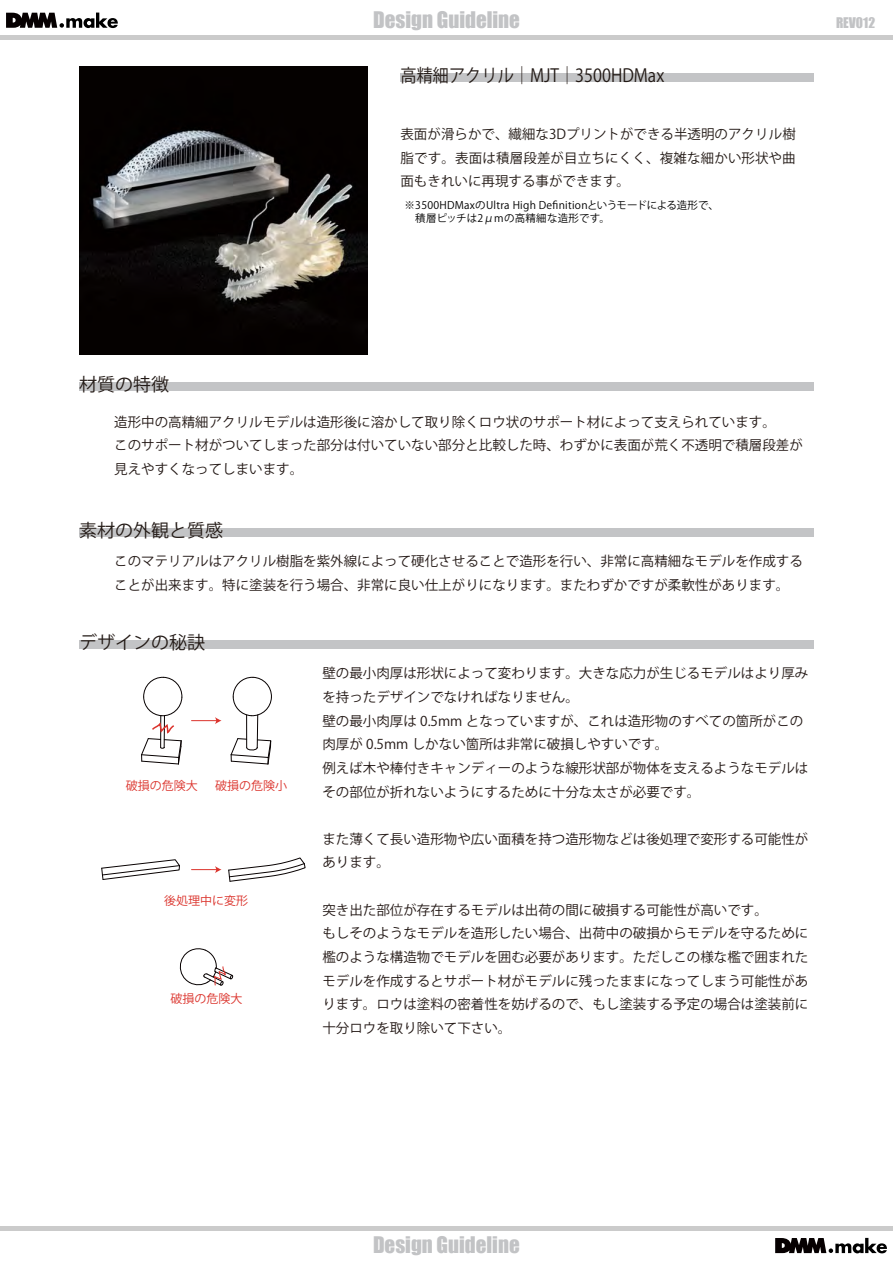
<style>
.page{position:relative;width:893px;height:1263px;background:#fff}
.page>*{position:absolute;margin:0;border:0;box-sizing:border-box;transform-origin:0 0}
.t1{font:21px "Impact";color:#c2c3c5}
.t2{font:18px "Koz Go Pr 6 N";color:#231a16;scale:.9 1}
.t3{font:18px "Koz Go Pr 6 N";color:#231a16}
.t4{font:13.5px/23.7px "Koz Go Pr 6 N";color:#231815}
.t5{font:13.5px/23.7px "Koz Go Pr 6 N";letter-spacing:.01em;color:#231a16;text-align:justify}
.t6{font:13.5px "Impact";color:#c2c3c5}
.t7{font:12px "Koz Go Pr 6 N";color:#db332c}
.t8{font:10.5px/12.6px "Koz Go Pr 6 N";letter-spacing:.025em;color:#000}
</style>
<div class="page">
<svg style="left:6px;top:13px;width:112px;height:15px"></svg>
<div style="left:0;top:35px;width:893px;height:5px;background:#cbcbcb"></div>
<svg style="left:775px;top:1238px;width:112px;height:15px"></svg>
<div style="left:0;top:1226px;width:893px;height:5px;background:#cbcbcb"></div>
<div style="left:79px;top:382px;width:735px;height:8px;background:#c3c4c6"></div>
<div style="left:79px;top:640px;width:735px;height:8px;background:#c3c4c6"></div>
<div style="left:79px;top:528px;width:735px;height:9px;background:#c3c4c6"></div>
<div style="left:400px;top:73px;width:414px;height:9px;background:#c3c4c6"></div>
<img style="left:79px;top:67px;width:288px;height:288px">
<svg style="left:228px;top:857px;width:78px;height:25px"></svg>
<svg style="left:101px;top:859px;width:79px;height:21px"></svg>
<svg style="left:230px;top:677px;width:42px;height:88px"></svg>
<svg style="left:191px;top:717px;width:30px;height:7px"></svg>
<svg style="left:191px;top:866px;width:30px;height:7px"></svg>
<svg style="left:141px;top:677px;width:42px;height:88px"></svg>
<svg style="left:179px;top:948px;width:54px;height:38px"></svg>
<h1 class="t1" style="left:373px;top:4px;width:148px">Design Guideline</h1>
<p class="t6" style="left:836px;top:12px;width:41px">REV012</p>
<h2 class="t2" style="left:400px;top:66px;width:295px">高精細アクリル｜MJT｜3500HDMax</h2>
<p class="t5" style="left:400px;top:122px;width:397px">表面が滑らかで、繊細な3Dプリントができる半透明のアクリル樹脂です。表面は積層段差が目立ちにくく、複雑な細かい形状や曲面もきれいに再現する事ができます。</p>
<h2 class="t3" style="left:79px;top:374px;width:91px">材質の特徴</h2>
<p class="t8" style="left:404px;top:199px;width:316px">※3500HDMaxのUltra High Definitionというモードによる造形で、　積層ピッチは2μmの高精細な造形です。</p>
<p class="t4" style="left:114px;top:410px;width:690px">造形中の高精細アクリルモデルは造形後に溶かして取り除くロウ状のサポート材によって支えられています。<br>このサポート材がついてしまった部分は付いていない部分と比較した時、わずかに表面が荒く不透明で積層段差が見えやすくなってしまいます。</p>
<h2 class="t3" style="left:79px;top:520px;width:145px">素材の外観と質感</h2>
<p class="t4" style="left:114px;top:550px;width:690px">このマテリアルはアクリル樹脂を紫外線によって硬化させることで造形を行い、非常に高精細なモデルを作成することが出来ます。特に塗装を行う場合、非常に良い仕上がりになります。またわずかですが柔軟性があります。</p>
<h2 class="t3" style="left:79px;top:632px;width:128px">デザインの秘訣</h2>
<p class="t7" style="left:126px;top:778px;width:73px">破損の危険大</p>
<p class="t7" style="left:215px;top:778px;width:73px">破損の危険小</p>
<p class="t7" style="left:164px;top:894px;width:85px">後処理中に変形</p>
<p class="t7" style="left:170px;top:992px;width:73px">破損の危険大</p>
<p class="t4" style="left:322px;top:662px;width:487px">壁の最小肉厚は形状によって変わります。大きな応力が生じるモデルはより厚みを持ったデザインでなければなりません。<br>壁の最小肉厚は 0.5mm となっていますが、これは造形物のすべての箇所がこの肉厚が 0.5mm しかない箇所は非常に破損しやすいです。<br>例えば木や棒付きキャンディーのような線形状部が物体を支えるようなモデルはその部位が折れないようにするために十分な太さが必要です。</p>
<p class="t4" style="left:322px;top:827px;width:487px">また薄くて長い造形物や広い面積を持つ造形物などは後処理で変形する可能性があります。</p>
<p class="t4" style="left:322px;top:898px;width:487px">突き出た部位が存在するモデルは出荷の間に破損する可能性が高いです。<br>もしそのようなモデルを造形したい場合、出荷中の破損からモデルを守るために檻のような構造物でモデルを囲む必要があります。ただしこの様な檻で囲まれたモデルを作成するとサポート材がモデルに残ったままになってしまう可能性があります。ロウは塗料の密着性を妨げるので、もし塗装する予定の場合は塗装前に十分ロウを取り除いて下さい。</p>
<h1 class="t1" style="left:373px;top:1229px;width:148px">Design Guideline</h1>
</div>
